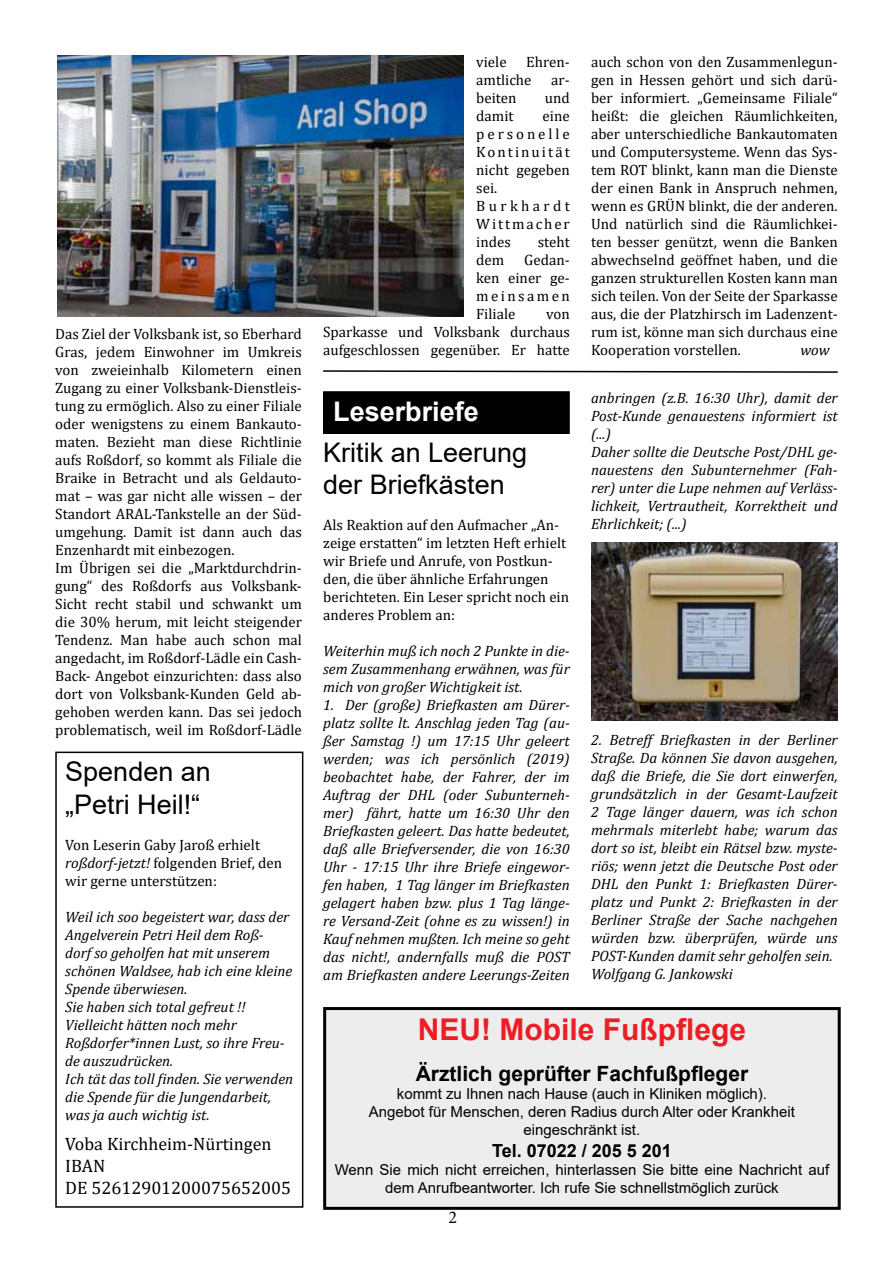
<style>
.page{position:relative;width:893px;height:1263px;background:#fff}
.page>*{position:absolute;margin:0;border:0;box-sizing:border-box;transform-origin:0 0}
.t1{font:700 30px "Arial";color:#ed1d24}
.t2{font:27px/32.4px "Arial";color:#000}
.t3{font:700 27px "Arial";color:#fff}
.t4{font:700 21px "Arial";color:#000}
.t5{font:18px/21.6px "Cambria";color:#000}
.t6{font:700 18px "Arial";color:#000}
.t7{font:18px "Minion Pro";color:#000}
.t8{font:15px/18px "Cambria";color:#000}
.t9{font:italic 15px/18px "Cambria";color:#000}
.t10{font:15px/18px "Arial";color:#000;text-align:center}
.t11{font:15px/18px "Cambria";letter-spacing:.13em;color:#000}
.s1{font-style:italic}
</style>
<div class="page">
<div style="left:55px;top:751px;width:248px;height:457px;border:2px solid #000"></div>
<div style="left:325px;top:1008px;width:514px;height:200px;background:#ededee"></div>
<div style="left:323px;top:1007px;width:518px;height:203px;border:3px solid #000"></div>
<div style="left:324px;top:392px;width:245px;height:41px;background:#000"></div>
<div style="left:323px;top:391px;width:247px;height:43px;border:2px solid #000"></div>
<img style="left:591px;top:542px;width:247px;height:179px">
<img style="left:57px;top:55px;width:406px;height:262px">
<svg style="left:323px;top:370px;width:515px;height:3px"></svg>
<p class="t8" style="left:55px;top:325px;width:248px">Das Ziel der Volksbank ist, so Eberhard Gras, jedem Einwohner im Umkreis von zweieinhalb Kilometern einen Zugang zu einer Volksbank-Dienstleis&shy;tung zu ermöglich. Also zu einer Filiale oder wenigstens zu einem Bankauto&shy;maten. Bezieht man diese Richtlinie aufs Roßdorf, so kommt als Filiale die Braike in Betracht und als Geldauto&shy;mat – was gar nicht alle wissen – der Standort ARAL-Tankstelle an der Süd&shy;umgehung. Damit ist dann auch das Enzenhardt mit einbezogen.<br>Im Übrigen sei die „Marktdurchdrin&shy;gung“ des Roßdorfs aus Volksbank-Sicht recht stabil und schwankt um die 30% herum, mit leicht steigender Tendenz. Man habe auch schon mal angedacht, im Roßdorf-Lädle ein Cash-Back- Angebot einzurichten: dass also dort von Volksbank-Kunden Geld ab&shy;gehoben werden kann. Das sei jedoch problematisch, weil im Roßdorf-Lädle</p>
<h2 class="t2" style="left:65px;top:755px;width:147px">Spenden an „Petri Heil!“</h2>
<p class="t8" style="left:65px;top:835px;width:218px">Von Leserin Gaby Jaroß erhielt <span class="s1">roßdorf-jetzt!</span> folgenden Brief, den wir gerne unterstützen:</p>
<p class="t9" style="left:65px;top:907px;width:229px">Weil ich soo begeistert war, dass der<br>Angelverein Petri Heil dem Roß&shy;dorf so geholfen hat mit unserem schönen Waldsee, hab ich eine kleine<br>Spende überwiesen.<br>Sie haben sich total gefreut !!<br>Vielleicht hätten noch mehr<br>Roßdorfer*innen Lust, so ihre Freu&shy;de auszudrücken.<br>Ich tät das toll finden. Sie verwenden die Spende für die Jungendarbeit, was ja auch wichtig ist.</p>
<p class="t5" style="left:65px;top:1133px;width:227px">Voba Kirchheim-Nürtingen<br>IBAN<br>DE 52612901200075652005</p>
<p class="t8" style="left:476px;top:53px;width:32px">viele</p>
<p class="t8" style="left:476px;top:53px;width:95px;text-indent:50px">Ehren&shy;amtliche</p>
<p class="t8" style="left:551px;top:71px;width:20px">ar-</p>
<p class="t8" style="left:476px;top:89px;width:42px">beiten</p>
<p class="t8" style="left:545px;top:89px;width:26px">und</p>
<p class="t8" style="left:476px;top:107px;width:39px">damit</p>
<p class="t11" style="left:476px;top:107px;width:95px;text-indent:66px">eine personelle<br>Kontinuität nicht gegeben sei.<br>Burkhardt<br>Wittmacher indes</p>
<p class="t8" style="left:538px;top:233px;width:34px">steht</p>
<p class="t8" style="left:476px;top:251px;width:95px;text-align:justify;text-indent:48px">Gedan&shy;ken einer ge&shy;meinsamen Filiale</p>
<p class="t8" style="left:476px;top:251px;width:30px">dem</p>
<p class="t8" style="left:323px;top:305px;width:248px;text-align:justify;text-indent:223px">von Sparkasse und Volksbank durchaus aufgeschlossen gegenüber. Er hatte</p>
<p class="t8" style="left:591px;top:53px;width:248px;text-align:justify">auch schon von den Zusammenlegun&shy;gen in Hessen gehört und sich darü&shy;ber informiert. „Gemeinsame Filiale“ heißt: die gleichen Räumlichkeiten, aber unterschiedliche Bankautomaten und Computersysteme. Wenn das Sys&shy;tem ROT blinkt, kann man die Dienste der einen Bank in Anspruch nehmen, wenn es GRÜN blinkt, die der anderen.<br>Und natürlich sind die Räumlichkei&shy;ten besser genützt, wenn die Banken abwechselnd geöffnet haben, und die ganzen strukturellen Kosten kann man sich teilen. Von der Seite der Sparkasse aus, die der Platzhirsch im Ladenzent&shy;rum ist, könne man sich durchaus eine Kooperation vorstellen.</p>
<p class="t9" style="left:800px;top:340px;width:31px">wow</p>
<h2 class="t3" style="left:333px;top:392px;width:147px">Leserbriefe</h2>
<p class="t9" style="left:591px;top:388px;width:248px">anbringen (z.B. 16:30 Uhr), damit der<br>Post-Kunde genauestens informiert ist (...)<br>Daher sollte die Deutsche Post/DHL ge&shy;nauestens den Subunternehmer (Fah&shy;rer) unter die Lupe nehmen auf Verläss&shy;lichkeit, Vertrautheit, Korrektheit und<br>Ehrlichkeit; (...)</p>
<h2 class="t2" style="left:323px;top:436px;width:206px">Kritik an Leerung der Briefkästen</h2>
<p class="t8" style="left:323px;top:516px;width:247px">Als Reaktion auf den Aufmacher „An&shy;zeige erstatten“ im letzten Heft erhielt wir Briefe und Anrufe, von Postkun&shy;den, die über ähnliche Erfahrungen berichteten. Ein Leser spricht noch ein anderes Problem an:</p>
<p class="t9" style="left:323px;top:642px;width:248px;text-align:justify">Weiterhin muß ich noch 2 Punkte in die&shy;sem Zusammenhang erwähnen, was für mich von großer Wichtigkeit ist.</p>
<p class="t9" style="left:323px;top:696px;width:248px;text-align:justify">1. Der (große) Briefkasten am Dürer&shy;platz sollte lt. Anschlag jeden Tag (au&shy;ßer Samstag !) um 17:15 Uhr geleert werden; was ich persönlich (2019) beobachtet habe, der Fahrer, der im Auftrag der DHL (oder Subunterneh&shy;mer) fährt, hatte um 16:30 Uhr den Briefkasten geleert. Das hatte bedeutet, daß alle Briefversender, die von 16:30<br>Uhr - 17:15 Uhr ihre Briefe eingewor&shy;fen haben, 1 Tag länger im Briefkasten gelagert haben bzw. plus 1 Tag länge&shy;re Versand-Zeit (ohne es zu wissen!) in Kauf nehmen mußten. Ich meine so geht das nicht!, andernfalls muß die POST am Briefkasten andere Leerungs-Zeiten</p>
<p class="t9" style="left:591px;top:730px;width:248px">2. Betreff Briefkasten in der Berliner Straße. Da können Sie davon ausgehen, daß die Briefe, die Sie dort einwerfen, grundsätzlich in der Gesamt-Laufzeit 2 Tage länger dauern, was ich schon mehrmals miterlebt habe; warum das dort so ist, bleibt ein Rätsel bzw. myste&shy;riös; wenn jetzt die Deutsche Post oder DHL den Punkt 1: Briefkasten Dürer&shy;platz und Punkt 2: Briefkasten in der Berliner Straße der Sache nachgehen würden bzw. überprüfen, würde uns POST-Kunden damit sehr geholfen sein.<br>Wolfgang G. Jankowski</p>
<h1 class="t1" style="left:418px;top:1009px;width:330px">NEU! Mobile Fußpflege</h1>
<h3 class="t4" style="left:416px;top:1059px;width:334px">Ärztlich geprüfter Fachfußpfleger</h3>
<p class="t10" style="left:369px;top:1084px;width:428px">kommt zu Ihnen nach Hause (auch in Kliniken möglich).<br>Angebot für Menschen, deren Radius durch Alter oder Krankheit eingeschränkt ist.</p>
<p class="t6" style="left:492px;top:1137px;width:181px">Tel. 07022 / 205 5 201</p>
<p class="t10" style="left:335px;top:1160px;width:496px">Wenn Sie mich nicht erreichen, hinterlassen Sie bitte eine Nachricht auf dem Anrufbeantworter. Ich rufe Sie schnellstmöglich zurück</p>
<p class="t7" style="left:449px;top:1205px;width:10px">2</p>
</div>
